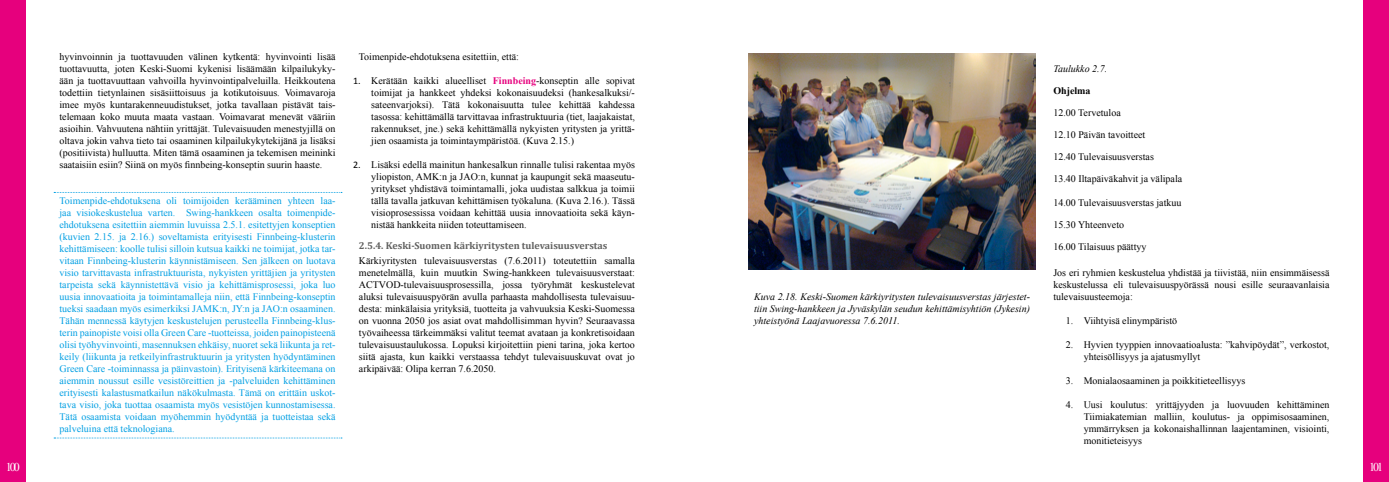
<style>
.page{position:relative;width:1389px;height:482px;background:#fff}
.page>*{position:absolute;margin:0;border:0;box-sizing:border-box;transform-origin:0 0}
.t1{font:12px "Times New Roman";letter-spacing:-.16em;color:#fff}
.List_Paragraph{font:10px/12px "Times New Roman";color:#000;text-align:justify}
.Leipislaatikossa{font:10px/12px "Times New Roman";color:#009fe3;text-align:justify}
.t2{font:italic 10px/12px "Times New Roman";color:#000;text-align:justify}
.Heading_3{font:700 10px "Cambria";color:#616160}
.t3{font:700 10px "Times New Roman";color:#000}
.s1{font-family:"Calibri"}
.s2{font-weight:700;color:#e6007d}
</style>
<div class="page">
<div style="left:0;top:0;width:26px;height:482px;background:#e6007d"></div>
<div style="left:1363px;top:0;width:26px;height:482px;background:#e6007d"></div>
<svg style="left:54px;top:192px;width:288px;height:1px"></svg>
<svg style="left:54px;top:438px;width:288px;height:1px"></svg>
<img style="left:748px;top:54px;width:288px;height:215px">
<p class="List_Paragraph" style="left:60px;top:51px;width:278px">hyvinvoinnin ja tuottavuuden välinen kytkentä: hyvinvointi lisää tuottavuutta, joten Keski-Suomi kykenisi lisäämään kilpailukyky&shy;ään ja tuottavuuttaan vahvoilla hyvinvointipalveluilla. Heikkoutena todettiin tietynlainen sisäsiittoisuus ja kotikutoisuus. Voimavaroja imee myös kuntarakenneuudistukset, jotka tavallaan pistävät tais&shy;telemaan koko muuta maata vastaan. Voimavarat menevät vääriin asioihin. Vahvuutena nähtiin yrittäjät. Tulevaisuuden menestyjillä on oltava jokin vahva tieto tai osaaminen kilpailukykytekijänä ja lisäksi (positiivista) hulluutta. Miten tämä osaaminen ja tekemisen meininki saataisiin esiin? Siinä on myös finnbeing-konseptin suurin haaste.</p>
<p class="Leipislaatikossa" style="left:60px;top:195px;width:278px">Toimenpide-ehdotuksena oli toimijoiden kerääminen yhteen laa&shy;jaa visiokeskustelua varten. Swing-hankkeen osalta toimenpide&shy;ehdotuksena esitettiin aiemmin luvuissa 2.5.1. esitettyjen konseptien (kuvien 2.15. ja 2.16.) soveltamista erityisesti Finnbeing-klusterin kehittämiseen: koolle tulisi silloin kutsua kaikki ne toimijat, jotka tar&shy;vitaan Finnbeing-klusterin käynnistämiseen. Sen jälkeen on luotava visio tarvittavasta infrastruktuurista, nykyisten yrittäjien ja yritysten tarpeista sekä käynnistettävä visio ja kehittämisprosessi, joka luo uusia innovaatioita ja toimintamalleja niin, että Finnbeing-konseptin tueksi saadaan myös esimerkiksi JAMK:n, JY:n ja JAO:n osaaminen.<br>Tähän mennessä käytyjen keskustelujen perusteella Finnbeing-klus&shy;terin painopiste voisi olla Green Care -tuotteissa, joiden painopisteenä olisi työhyvinvointi, masennuksen ehkäisy, nuoret sekä liikunta ja ret&shy;keily (liikunta ja retkeilyinfrastruktuurin ja yritysten hyödyntäminen Green Care -toiminnassa ja päinvastoin). Erityisenä kärkiteemana on aiemmin noussut esille vesistöreittien ja -palveluiden kehittäminen erityisesti kalastusmatkailun näkökulmasta. Tämä on erittäin uskot&shy;tava visio, joka tuottaa osaamista myös vesistöjen kunnostamisessa.<br>Tätä osaamista voidaan myöhemmin hyödyntää ja tuotteistaa sekä palveluina että teknologiana.</p>
<p class="List_Paragraph" style="left:359px;top:51px;width:162px">Toimenpide-ehdotuksena esitettiin, että:</p>
<p class="List_Paragraph" style="left:371px;top:75px;width:265px;text-indent:-18px"><span class="s1">1.</span> Kerätään kaikki alueelliset <span class="s2">Finnbeing</span>-konseptin alle sopivat toimijat ja hankkeet yhdeksi kokonaisuudeksi (hankesalkuksi/- sateenvarjoksi). Tätä kokonaisuutta tulee kehittää kahdessa tasossa: kehittämällä tarvittavaa infrastruktuuria (tiet, laajakaistat, rakennukset, jne.) sekä kehittämällä nykyisten yritysten ja yrittä&shy;jien osaamista ja toimintaympäristöä. (Kuva 2.15.)</p>
<p class="List_Paragraph" style="left:371px;top:159px;width:265px;text-indent:-18px"><span class="s1">2.</span> Lisäksi edellä mainitun hankesalkun rinnalle tulisi rakentaa myös yliopiston, AMK:n ja JAO:n, kunnat ja kaupungit sekä maaseutu&shy;yritykset yhdistävä toimintamalli, joka uudistaa salkkua ja toimii tällä tavalla jatkuvan kehittämisen työkaluna. (Kuva 2.16.). Tässä visioprosessissa voidaan kehittää uusia innovaatioita sekä käyn&shy;nistää hankkeita niiden toteuttamiseen.</p>
<p class="Heading_3" style="left:359px;top:239px;width:250px">2.5.4. Keski-Suomen kärkiyritysten tulevaisuusverstas</p>
<p class="List_Paragraph" style="left:359px;top:255px;width:278px">Kärkiyritysten tulevaisuusverstas (7.6.2011) toteutettiin samalla menetelmällä, kuin muutkin Swing-hankkeen tulevaisuusverstaat:<br>ACTVOD-tulevaisuusprosessilla, jossa työryhmät keskustelevat aluksi tulevaisuuspyörän avulla parhaasta mahdollisesta tulevaisuu&shy;desta: minkälaisia yrityksiä, tuotteita ja vahvuuksia Keski-Suomessa on vuonna 2050 jos asiat ovat mahdollisimman hyvin? Seuraavassa työvaiheessa tärkeimmäksi valitut teemat avataan ja konkretisoidaan tulevaisuustaulukossa. Lopuksi kirjoitettiin pieni tarina, joka kertoo siitä ajasta, kun kaikki verstaassa tehdyt tulevaisuuskuvat ovat jo arkipäivää: Olipa kerran 7.6.2050.</p>
<p class="t2" style="left:754px;top:290px;width:278px">Kuva 2.18. Keski-Suomen kärkiyritysten tulevaisuusverstas järjestet&shy;tiin Swing-hankkeen ja Jyväskylän seudun kehittämisyhtiön (Jykesin) yhteistyönä Laajavuoressa 7.6.2011.</p>
<p class="t2" style="left:1053px;top:62px;width:55px">Taulukko 2.7.</p>
<p class="t3" style="left:1053px;top:84px;width:39px">Ohjelma</p>
<p class="List_Paragraph" style="left:1053px;top:107px;width:69px">12.00 Tervetuloa</p>
<p class="List_Paragraph" style="left:1053px;top:129px;width:93px">12.10 Päivän tavoitteet</p>
<p class="List_Paragraph" style="left:1053px;top:151px;width:102px">12.40 Tulevaisuusverstas</p>
<p class="List_Paragraph" style="left:1053px;top:173px;width:130px">13.40 Iltapäiväkahvit ja välipala</p>
<p class="List_Paragraph" style="left:1053px;top:197px;width:130px">14.00 Tulevaisuusverstas jatkuu</p>
<p class="List_Paragraph" style="left:1053px;top:219px;width:72px">15.30 Yhteenveto</p>
<p class="List_Paragraph" style="left:1053px;top:241px;width:95px">16.00 Tilaisuus päättyy</p>
<p class="List_Paragraph" style="left:1053px;top:267px;width:278px">Jos eri ryhmien keskustelua yhdistää ja tiivistää, niin ensimmäisessä keskustelussa eli tulevaisuuspyörässä nousi esille seuraavanlaisia tulevaisuusteemoja:</p>
<p class="List_Paragraph" style="left:1066px;top:315px;width:113px">1. Viihtyisä elinympäristö</p>
<p class="List_Paragraph" style="left:1084px;top:339px;width:247px;text-indent:-18px">2. Hyvien tyyppien innovaatioalusta: ”kahvipöydät”, verkostot, yhteisöllisyys ja ajatusmyllyt</p>
<p class="List_Paragraph" style="left:1066px;top:375px;width:181px">3. Monialaosaaminen ja poikkitieteellisyys</p>
<p class="List_Paragraph" style="left:1084px;top:399px;width:247px;text-indent:-18px">4. Uusi koulutus: yrittäjyyden ja luovuuden kehittäminen Tiimiakatemian malliin, koulutus- ja oppimisosaaminen, ymmärryksen ja kokonaishallinnan laajentaminen, visiointi, monitieteisyys</p>
<p class="t1" style="left:6px;top:459px;width:16px">100</p>
<p class="t1" style="left:1369px;top:459px;width:16px">101</p>
</div>
